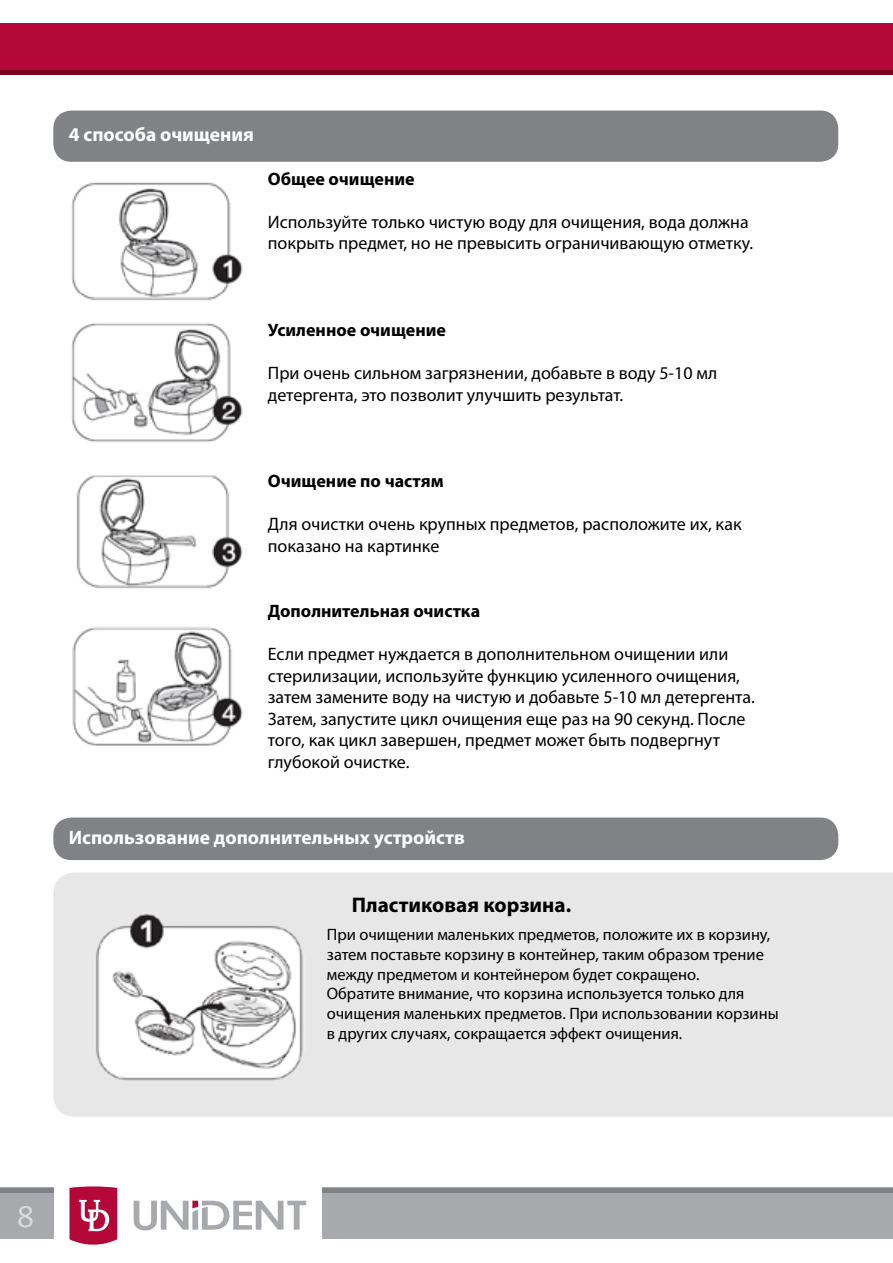
<style>
.page{position:relative;width:893px;height:1263px;background:#fff}
.page>*{position:absolute;margin:0;border:0;box-sizing:border-box;transform-origin:0 0}
.t1{font:31.5px "Meta Normal LFC";color:#dcddde}
.t2{font:700 21.15px "Myriad Pro";color:#000}
.t3{font:700 19.5px "Myriad Pro";color:#fff}
.t4{font:18px/21.6px "Myriad Pro";color:#000}
.t5{font:700 18px "Myriad Pro";color:#000}
.t6{font:16.5px/19.8px "Myriad Pro";color:#000}
</style>
<div class="page">
<div style="left:0;top:24px;width:893px;height:51px;background:#b30838"></div>
<div style="left:322px;top:1188px;width:571px;height:51px;background:#a7a9ac"></div>
<svg style="left:134px;top:1201px;width:172px;height:29px"></svg>
<svg style="left:69px;top:1186px;width:48px;height:58px"></svg>
<div style="left:0;top:1188px;width:53px;height:51px;background:#a7a9ac"></div>
<hr style="left:0;top:1188px;width:53px;height:4px;background:#808285">
<hr style="left:322px;top:1188px;width:571px;height:4px;background:#808285">
<hr style="left:0;top:71px;width:893px;height:4px;background:#79001d">
<div style="left:53px;top:111px;width:785px;height:51px;background:#808285;border-radius:18px"></div>
<div style="left:53px;top:817px;width:785px;height:43px;background:#808285;border-radius:18px"></div>
<img style="left:71px;top:182px;width:172px;height:564px">
<div style="left:53px;top:872px;width:840px;height:245px;background:#e7e7e7"></div>
<img style="left:90px;top:906px;width:216px;height:177px">
<p class="t3" style="left:69px;top:122px;width:187px">4 способа очищения</p>
<p class="t5" style="left:268px;top:167px;width:148px">Общее очищение</p>
<p class="t4" style="left:268px;top:211px;width:487px">Используйте только чистую воду для очищения, вода должна покрыть предмет, но не превысить ограничивающую отметку.</p>
<p class="t5" style="left:268px;top:318px;width:180px">Усиленное очищение</p>
<p class="t4" style="left:268px;top:362px;width:451px">При очень сильном загрязнении, добавьте в воду 5-10 мл детергента, это позволит улучшить результат.</p>
<p class="t5" style="left:268px;top:469px;width:177px">Очищение по частям</p>
<p class="t4" style="left:268px;top:513px;width:475px">Для очистки очень крупных предметов, расположите их, как показано на картинке</p>
<p class="t5" style="left:268px;top:599px;width:214px">Дополнительная очистка</p>
<p class="t4" style="left:268px;top:643px;width:488px">Если предмет нуждается в дополнительном очищении или стерилизации, используйте функцию усиленного очищения, затем замените воду на чистую и добавьте 5-10 мл детергента.<br>Затем, запустите цикл очищения еще раз на 90 секунд. После того, как цикл завершен, предмет может быть подвергнут глубокой очистке.</p>
<p class="t3" style="left:69px;top:825px;width:398px">Использование дополнительных устройств</p>
<p class="t2" style="left:352px;top:891px;width:221px">Пластиковая корзина.</p>
<p class="t6" style="left:327px;top:924px;width:453px">При очищении маленьких предметов, положите их в корзину, затем поставьте корзину в контейнер, таким образом трение между предметом и контейнером будет сокращено.<br>Обратите внимание, что корзина используется только для очищения маленьких предметов. При использовании корзины в других случаях, сокращается эффект очищения.</p>
<h1 class="t1" style="left:17px;top:1198px;width:19px">8</h1>
</div>
